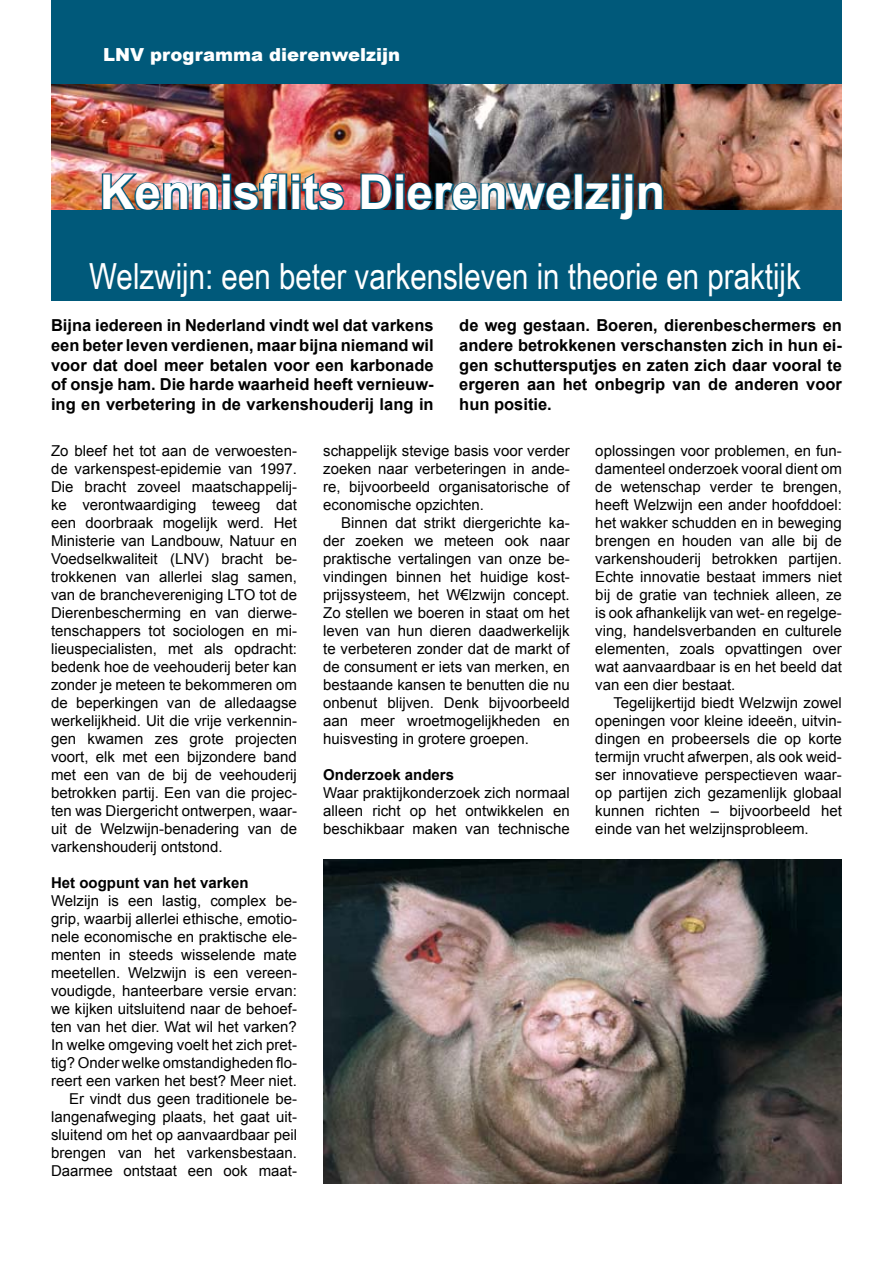
<style>
.page{position:relative;width:893px;height:1263px;background:#fff}
.page>*{position:absolute;margin:0;border:0;box-sizing:border-box;transform-origin:0 0}
.t1{font:700 48px "Arial";color:#fff}
.t2{font:36px "Arial Narrow";color:#fff}
.t3{font:900 18px "Arial";color:#fff}
.t4{font:700 16.5px/19.8px "Arial";color:#000;text-align:justify}
.t5{font:15px/18px "Arial";color:#000;text-align:justify}
.t6{font:700 15px "Arial";color:#000}
</style>
<div class="page">
<div style="left:51px;top:0;width:791px;height:301px;background:#00597a"></div>
<img style="left:51px;top:85px;width:791px;height:124px">
<img style="left:323px;top:859px;width:519px;height:324px">
<img style="left:100px;top:170px;width:246px;height:40px">
<img style="left:359px;top:171px;width:215px;height:39px">
<div style="left:574px;top:173px;width:9px;height:38px;border:3px solid #00597a"></div>
<svg style="left:582px;top:172px;width:83px;height:39px"></svg>
<p class="t3" style="left:103px;top:42px;width:299px">LNV programma dierenwelzijn</p>
<h1 class="t1" style="left:100px;top:161px;width:567px">Kennisflits Dierenwelzijn</h1>
<h2 class="t2" style="left:89px;top:249px;width:713px">Welzwijn: een beter varkensleven in theorie en praktijk</h2>
<p class="t4" style="left:51px;top:316px;width:384px">Bijna iedereen in Nederland vindt wel dat varkens een beter leven verdienen, maar bijna niemand wil voor dat doel meer betalen voor een karbonade of onsje ham. Die harde waarheid heeft vernieuw&shy;ing en verbetering in de varkenshouderij lang in</p>
<p class="t4" style="left:459px;top:316px;width:384px">de weg gestaan. Boeren, dierenbeschermers en andere betrokkenen verschansten zich in hun ei&shy;gen schuttersputjes en zaten zich daar vooral te ergeren aan het onbegrip van de anderen voor hun positie.</p>
<p class="t5" style="left:323px;top:442px;width:248px">schappelijk stevige basis voor verder zoeken naar verbeteringen in ande&shy;re, bijvoorbeeld organisatorische of economische opzichten.</p>
<p class="t5" style="left:323px;top:514px;width:248px;text-indent:18px">Binnen dat strikt diergerichte ka&shy;der zoeken we meteen ook naar praktische vertalingen van onze be&shy;vindingen binnen het huidige kost&shy;prijssysteem, het W€lzwijn concept.<br>Zo stellen we boeren in staat om het leven van hun dieren daadwerkelijk te verbeteren zonder dat de markt of de consument er iets van merken, en bestaande kansen te benutten die nu onbenut blijven. Denk bijvoorbeeld aan meer wroetmogelijkheden en huis--vesting in grotere groepen.</p>
<p class="t6" style="left:323px;top:765px;width:132px">Onderzoek anders</p>
<p class="t5" style="left:323px;top:784px;width:248px">Waar praktijkonderzoek zich normaal alleen richt op het ontwikkelen en beschikbaar maken van technische</p>
<p class="t5" style="left:51px;top:442px;width:247px">Zo bleef het tot aan de verwoesten&shy;de varkenspest-epidemie van 1997.<br>Die bracht zoveel maatschappelij&shy;ke verontwaardiging teweeg dat een doorbraak mogelijk werd. Het Minis-terie van Landbouw, Natuur en Voedsel- kwaliteit (LNV) bracht be&shy;trokkenen van allerlei slag samen, van de branchevereniging LTO tot de Dierenbescherming en van dierwe&shy;tenschappers tot sociologen en mi&shy;lieuspecialisten, met als opdracht: bedenk hoe de veehouderij beter kan zonder je meteen te bekommeren om de beperkingen van de alledaagse werkelijkheid. Uit die vrije verkennin&shy;gen kwamen zes grote projecten voort, elk met een bijzondere band met een van de bij de veehouderij betrokken partij. Een van die projec&shy;ten was Diergericht ontwerpen, waar&shy;uit de Welzwijn-benadering van de varkenshouderij ontstond.</p>
<p class="t6" style="left:51px;top:873px;width:199px">Het oogpunt van het varken</p>
<p class="t5" style="left:51px;top:892px;width:247px;text-align:center">Welzijn is een lastig, complex be&shy;grip, waarbij allerlei ethische, emotio&shy;nele economische en praktische ele&shy;menten in steeds wisselende mate meetellen. Welzwijn is een vereen&shy;voudigde, hanteerbare versie ervan: we kijken uitsluitend naar de behoef&shy;ten van het dier. Wat wil het varken?<br>In welke omgeving voelt het zich pret&shy;tig? Onder welke omstandigheden flo&shy;reert een varken het best? Meer niet.<br>Er vindt dus geen traditionele be&shy;lang-enafweging plaats, het gaat uit&shy;sluitend om het op aanvaardbaar peil brengen van het varkensbe-staan.<br>Daarmee ontstaat een ook maat-</p>
<p class="t5" style="left:595px;top:442px;width:248px">oplossingen voor problemen, en fun&shy;damenteel onderzoek vooral dient om de wetenschap verder te brengen, heeft Welzwijn een ander hoofddoel: het wakker schudden en in beweging brengen en houden van alle bij de varkenshouderij betrokken partijen.<br>Echte innovatie bestaat immers niet bij de gratie van techniek alleen, ze is ook afhankelijk van wet- en regelge&shy;ving, handelsverbanden en culturele elementen, zoals opvattingen over wat aanvaardbaar is en het beeld dat van een dier bestaat.</p>
<p class="t5" style="left:595px;top:694px;width:248px;text-indent:18px">Tegelijkertijd biedt Welzwijn zowel openingen voor kleine ideeën, uitvin&shy;dingen en probeersels die op korte termijn vrucht afwerpen, als ook weid&shy;ser innovatieve perspectieven waar&shy;op partijen zich gezamenlijk globaal kunnen richten – bijvoorbeeld het einde van het welzijnsprobleem.</p>
</div>
